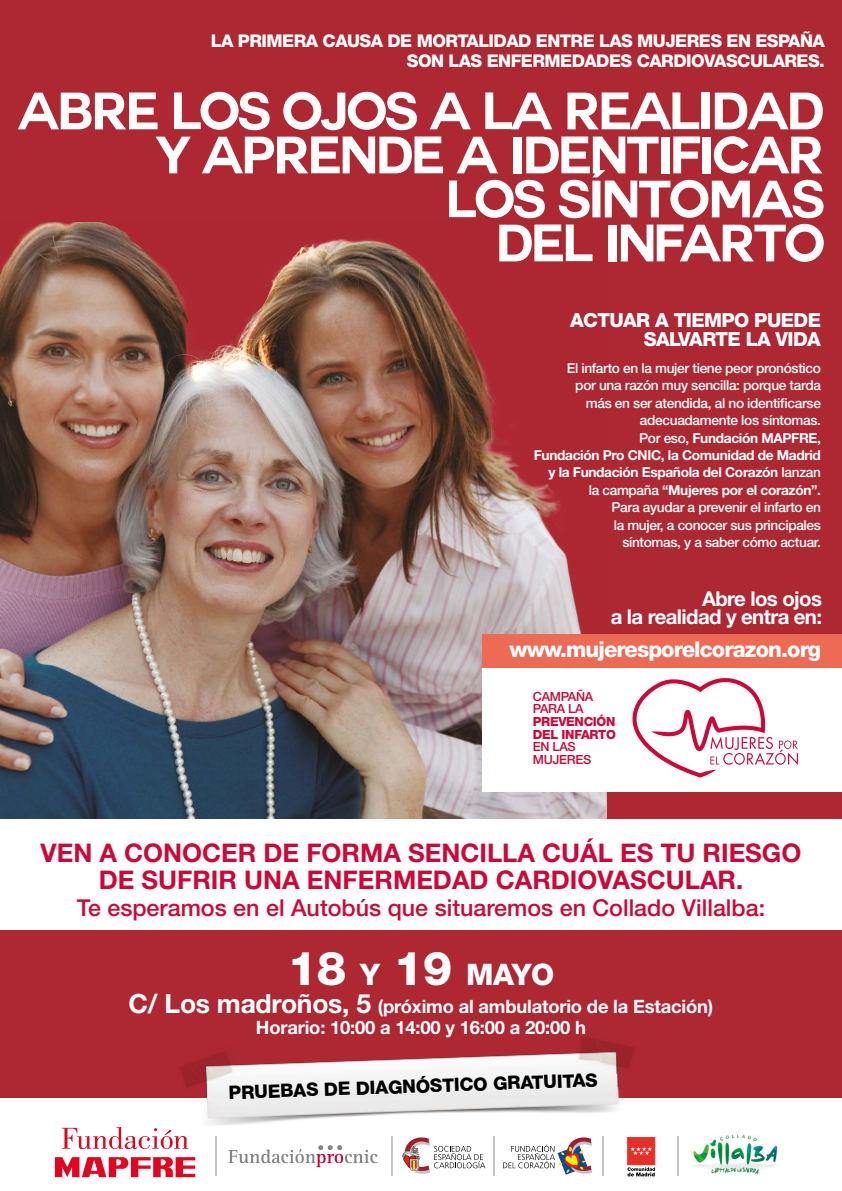
<style>
.page{position:relative;width:842px;height:1191px;background:#ae2833}
.page>*{position:absolute;margin:0;border:0;box-sizing:border-box;transform-origin:0 0}
.t1{font:700 51.4px/44px "Couture";letter-spacing:-.04em;color:#fff;text-align:right}
.t2{font:800 29.7px "Helvetica Neue LT Std";color:#fff}
.t3{font:700 25.7px/26.7px "Helvetica Neue LT Std";color:#cc0839;text-align:center}
.t4{font:500 23.3px "Helvetica Neue LT Std";color:#cc0839}
.t5{font:800 21.9px "Helvetica Neue LT Std";letter-spacing:-.04em;color:#fff}
.t6{font:700 20.4px "Helvetica Neue LT Std";letter-spacing:-.03em;color:#fff}
.t7{font:800 19.4px/19.4px "Helvetica Neue LT Std";letter-spacing:-.03em;color:#fff;text-align:right}
.t8{font:800 18.5px "Helvetica Neue LT Std";color:#000}
.t9{font:700 18.4px "Helvetica Neue LT Std";letter-spacing:-.01em;color:#fff}
.t10{font:800 17.5px/20px "Helvetica Neue LT Std";letter-spacing:-.03em;color:#fff;text-align:right}
.t11{font:500 13.7px/17.4px "Helvetica Neue LT Std";letter-spacing:-.025em;color:#fff;text-align:right}
.t12{font:500 12.6px "Helvetica Neue LT Std";letter-spacing:-.025em;color:#cc0839}
.t13{font:800 12.6px "Helvetica Neue LT Std";letter-spacing:-.025em;color:#cc0839}
.s1{font-family:"Helvetica Neue LT Std"}
.s2{font-weight:700}
.s3{font-size:46.8px}
.s4{font-size:26.5px}
</style>
<div class="page">
<img style="left:0;top:222px;width:606px;height:597px">
<div style="left:483px;top:664px;width:359px;height:127px;background:#fff"></div>
<svg style="left:632px;top:678px;width:166px;height:99px"></svg>
<div style="left:483px;top:634px;width:359px;height:34px;background:#ed6a55"></div>
<div style="left:0;top:1098px;width:842px;height:93px;background:#fff"></div>
<img style="left:206px;top:1053px;width:414px;height:73px">
<img style="left:179px;top:1051px;width:60px;height:40px">
<img style="left:575px;top:1037px;width:59px;height:36px">
<div style="left:0;top:819px;width:842px;height:111px;background:#fff"></div>
<img style="left:693px;top:1134px;width:85px;height:41px">
<hr style="left:215px;top:1136px;width:2px;height:40px;background:#c4c4c4">
<hr style="left:602px;top:1136px;width:2px;height:40px;background:#c4c4c4">
<svg style="left:228px;top:1145px;width:149px;height:22px"></svg>
<hr style="left:391px;top:1136px;width:2px;height:40px;background:#c4c4c4">
<hr style="left:493px;top:1136px;width:2px;height:40px;background:#c4c4c4">
<svg style="left:62px;top:1127px;width:126px;height:22px"></svg>
<svg style="left:55px;top:1157px;width:140px;height:20px"></svg>
<div style="left:627px;top:1137px;width:28px;height:27px;background:#e63027;border:1px solid #e63027"></div>
<svg style="left:630px;top:1147px;width:22px;height:8px"></svg>
<svg style="left:627px;top:1167px;width:28px;height:9px"></svg>
<svg style="left:402px;top:1137px;width:83px;height:36px"></svg>
<svg style="left:503px;top:1137px;width:89px;height:37px"></svg>
<hr style="left:677px;top:1136px;width:2px;height:40px;background:#c4c4c4">
<p class="t10" style="left:211px;top:30px;width:615px">LA PRIMERA CAUSA DE MORTALIDAD ENTRE LAS MUJERES EN ESPAÑA<br>SON LAS ENFERMEDADES CARDIOVASCULARES.</p>
<p class="t1" style="left:18px;top:89px;width:808px">ABRE LOS OJOS A LA REALIDAD<br>Y APRENDE A IDENTIFICAR<br>LOS S<span class="s1">Í</span>NTOMAS<br>DEL INFARTO</p>
<p class="t7" style="left:570px;top:310px;width:252px">ACTUAR A TIEMPO PUEDE<br>SALVARTE LA VIDA</p>
<p class="t11" style="left:567px;top:359px;width:256px">El infarto en la mujer tiene peor pronóstico por una razón muy sencilla: porque tarda más en ser atendida, al no identificarse adecuadamente los síntomas.</p>
<p class="t11" style="left:534px;top:429px;width:289px">Por eso, <span class="s2">Fundación MAPFRE,<br>Fundación Pro CNIC, la Comunidad de Madrid y la Fundación Española del Corazón</span> lanzan<br>la campaña <span class="s2">“Mujeres por el corazón”.<br></span>Para ayudar a prevenir el infarto en<br>la mujer, a conocer sus principales<br>síntomas, y a saber cómo actuar.</p>
<p class="t6" style="left:702px;top:586px;width:122px">Abre los ojos</p>
<p class="t6" style="left:611px;top:604px;width:213px">a la realidad y entra en:</p>
<p class="t5" style="left:509px;top:636px;width:313px">www.mujeresporelcorazon.org</p>
<p class="t12" style="left:533px;top:688px;width:62px">CAMPAÑA</p>
<p class="t12" style="left:533px;top:701px;width:52px">PARA LA</p>
<p class="t13" style="left:533px;top:714px;width:84px">PREVENCIÓN</p>
<p class="t13" style="left:533px;top:726px;width:84px">DEL INFARTO</p>
<p class="t12" style="left:533px;top:739px;width:44px">EN LAS</p>
<p class="t12" style="left:533px;top:752px;width:60px">MUJERES</p>
<p class="t3" style="left:41px;top:839px;width:762px">VEN A CONOCER DE FORMA SENCILLA CUÁL ES TU RIESGO<br>DE SUFRIR UNA ENFERMEDAD CARDIOVASCULAR.</p>
<p class="t4" style="left:77px;top:893px;width:690px">Te esperamos en el Autobús que situaremos en Collado Villalba:</p>
<p class="t2" style="left:288px;top:956px;width:268px"><span class="s3">18</span> Y <span class="s3">19</span> MAYO</p>
<p class="t9" style="left:129px;top:995px;width:586px"><span class="s4">C/ Los madroños, 5</span> (próximo al ambulatorio de la Estación)</p>
<p class="t9" style="left:256px;top:1016px;width:332px">Horario: 10:00 a 14:00 y 16:00 a 20:00 h</p>
<p class="t8" style="left:228px;top:1081px;width:371px;rotate:-2deg">PRUEBAS DE DIAGNÓSTICO GRATUITAS</p>
</div>
